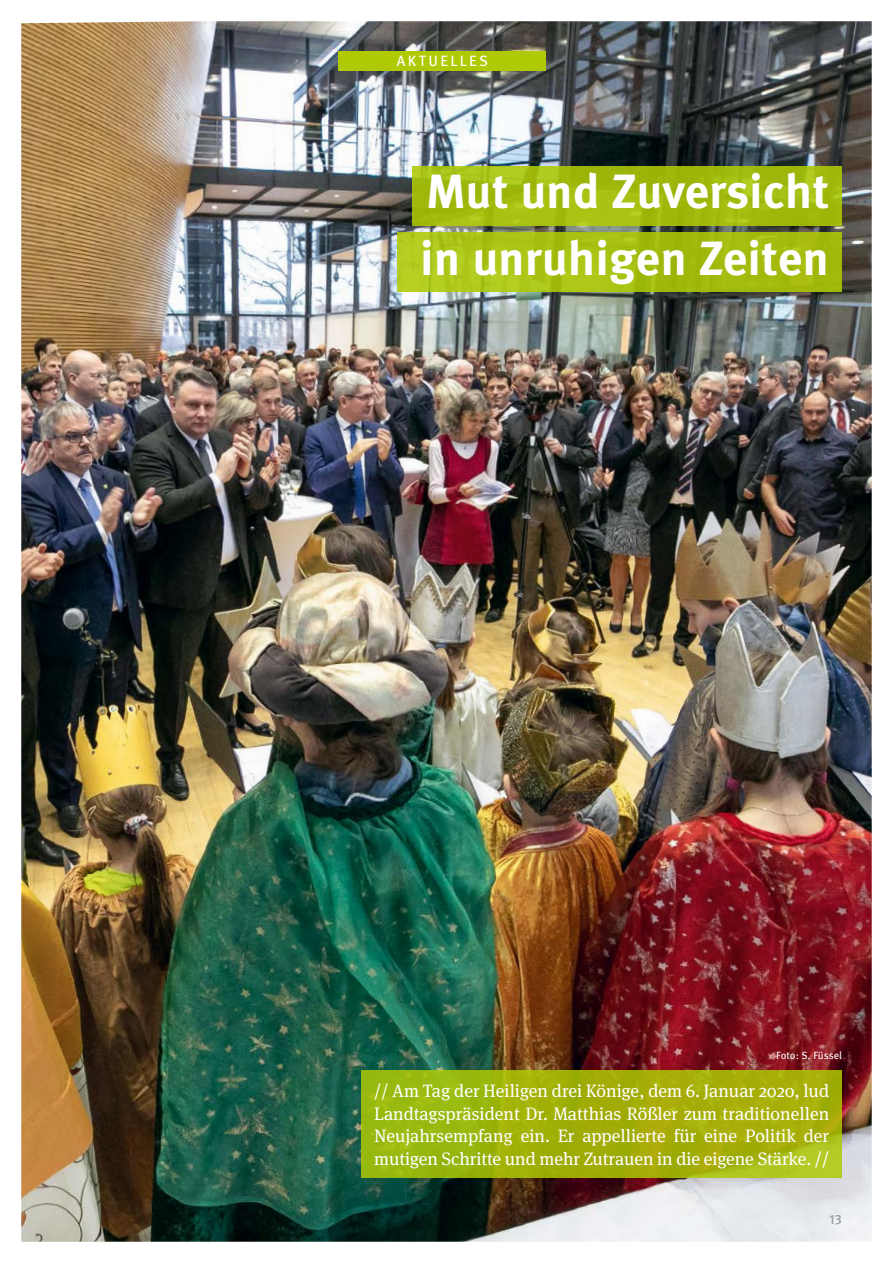
<style>
.page{position:relative;width:893px;height:1263px;background:#fff}
.page>*{position:absolute;margin:0;border:0;box-sizing:border-box;transform-origin:0 0}
.t1{font:700 48px/66.4px "Meta Pro";color:#fff}
.t2{font:18px/22.5px "Meta Serif Pro";letter-spacing:-.005em;color:#fff;text-align:justify}
.t3{font:15px "Meta Pro";letter-spacing:.16em;color:#fff}
.t4{font:500 13.5px "Meta Pro";color:#9c9d9d}
.t5{font:10.5px "Meta Pro";letter-spacing:-.005em;color:#fff}
</style>
<div class="page">
<img style="left:21px;top:21px;width:851px;height:1221px">
<svg style="left:412px;top:166px;width:430px;height:59px;background:#a2bb0e"></svg>
<div style="left:398px;top:232px;width:444px;height:60px;background:linear-gradient(to right,#b1ca1d,#9fb608)"></div>
<svg style="left:361px;top:1070px;width:481px;height:108px;background:#a1b20b"></svg>
<div style="left:338px;top:51px;width:208px;height:20px;background:#afca05"></div>
<p class="t3" style="left:397px;top:49px;width:93px">AKTUELLES</p>
<h1 class="t1" style="left:420px;top:155px;width:410px">Mut und Zuversicht in unruhigen Zeiten</h1>
<p class="t5" style="left:776px;top:1047px;width:67px">Foto: S. Füssel</p>
<p class="t2" style="left:374px;top:1079px;width:457px">// Am Tag der Heiligen drei Könige, dem 6. Januar 2020, lud Landtagspräsident Dr. Matthias Rößler zum traditionellen Neujahrsempfang ein. Er appellierte für eine Politik der mutigen Schritte und mehr Zutrauen in die eigene Stärke. //</p>
<p class="t4" style="left:829px;top:1209px;width:14px">13</p>
</div>
